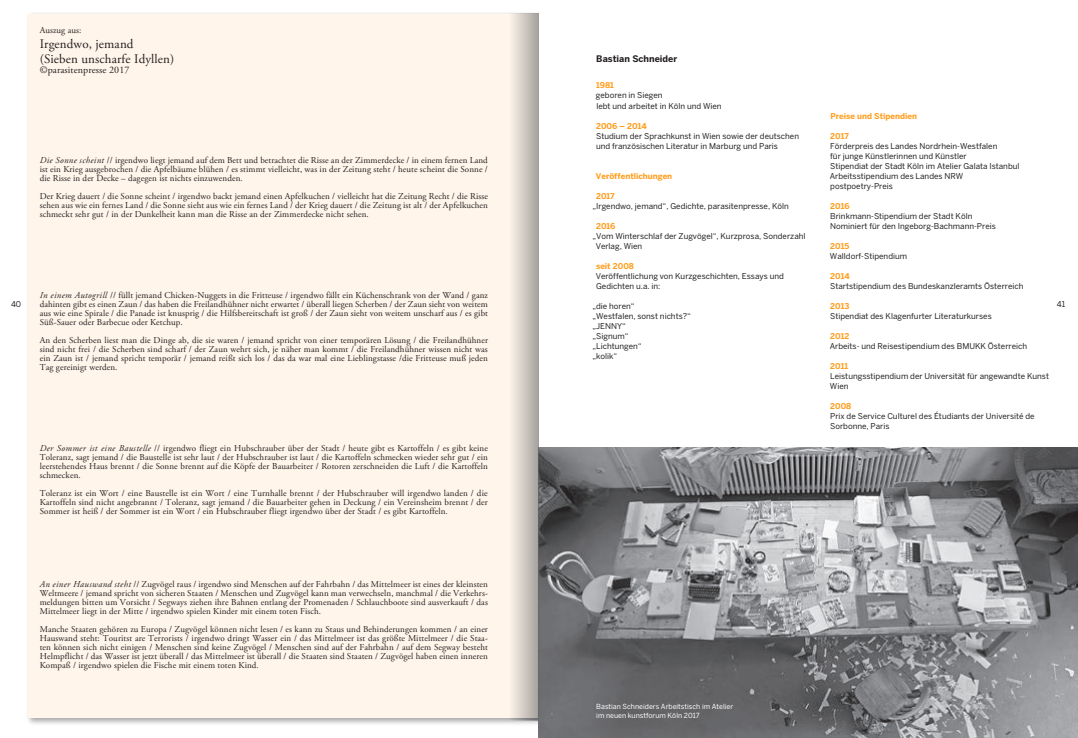
<style>
.page{position:relative;width:1078px;height:738px;background:#fff}
.page>*{position:absolute;margin:0;border:0;box-sizing:border-box;transform-origin:0 0}
.Chronik_Fliesstext{font:13px "Adobe Garamond Pro";letter-spacing:.01em;color:#231f20}
.Chronik_Fliesstext-2{font:10px "Adobe Garamond Pro";letter-spacing:.01em;color:#231f20}
.Chronik_Fliesstext-3{font:9px/9px "Adobe Garamond Pro";letter-spacing:.01em;color:#231f20;text-align:justify}
.Fließtext_Fett{font:700 9px "Benton Sans";color:#231f20}
.Biografie{font:8px/10px "Benton Sans";color:#231f20}
.Biografie_fett{font:700 8px "Benton Sans";color:#ff9d1b}
.Marginalien{font:7px/9px "Benton Sans";color:#fff}
.s1{font-style:italic}
</style>
<div class="page">
<div style="left:25px;top:11px;width:521px;height:714px;background:#231f20;opacity:.4"></div>
<div style="left:28px;top:14px;width:511px;height:703px;background:#fff5ea"></div>
<img style="left:539px;top:447px;width:538px;height:290px">
<svg style="left:508px;top:14px;width:31px;height:705px"></svg>
<div style="left:539px;top:0;width:30px;height:447px;background:#fff"></div>
<p class="Chronik_Fliesstext-3" style="left:40px;top:26px;width:43px">Auszug aus:</p>
<p class="Chronik_Fliesstext" style="left:40px;top:36px;width:95px">Irgendwo, jemand</p>
<p class="Chronik_Fliesstext" style="left:40px;top:51px;width:136px">(Sieben unscharfe Idyllen)</p>
<p class="Chronik_Fliesstext-2" style="left:40px;top:64px;width:91px">©parasitenpresse 2017</p>
<p class="Chronik_Fliesstext-3" style="left:40px;top:156px;width:449px"><span class="s1">Die Sonne scheint</span> // irgendwo liegt jemand auf dem Bett und betrachtet die Risse an der Zimmerdecke / in einem fernen Land ist ein Krieg ausgebrochen / die Apfelbäume blühen / es stimmt vielleicht, was in der Zeitung steht / heute scheint die Sonne / die Risse in der Decke – dagegen ist nichts einzuwenden.</p>
<p class="Chronik_Fliesstext-3" style="left:40px;top:192px;width:449px">Der Krieg dauert / die Sonne scheint / irgendwo backt jemand einen Apfelkuchen / vielleicht hat die Zeitung Recht / die Risse sehen aus wie ein fernes Land / die Sonne sieht aus wie ein fernes Land / der Krieg dauert / die Zeitung ist alt / der Apfelkuchen schmeckt sehr gut / in der Dunkelheit kann man die Risse an der Zimmerdecke nicht sehen.</p>
<p class="Biografie" style="left:11px;top:298px;width:12px">40</p>
<p class="Chronik_Fliesstext-3" style="left:40px;top:291px;width:449px"><span class="s1">In einem Autogrill</span> // füllt jemand Chicken-Nuggets in die Fritteuse / irgendwo fällt ein Küchenschrank von der Wand / ganz dahinten gibt es einen Zaun / das haben die Freilandhühner nicht erwartet / überall liegen Scherben / der Zaun sieht von weitem aus wie eine Spirale / die Panade ist knusprig / die Hilfsbereitschaft ist groß / der Zaun sieht von weitem unscharf aus / es gibt Süß-Sauer oder Barbecue oder Ketchup.</p>
<p class="Chronik_Fliesstext-3" style="left:40px;top:336px;width:449px">An den Scherben liest man die Dinge ab, die sie waren / jemand spricht von einer temporären Lösung / die Freilandhühner sind nicht frei / die Scherben sind scharf / der Zaun wehrt sich, je näher man kommt / die Freilandhühner wissen nicht was ein Zaun ist / jemand spricht temporär / jemand reißt sich los / das da war mal eine Lieblingstasse /die Fritteuse muß jeden Tag gereinigt werden.</p>
<p class="Chronik_Fliesstext-3" style="left:40px;top:444px;width:449px"><span class="s1">Der Sommer ist eine Baustelle</span> // irgendwo fliegt ein Hubschrauber über der Stadt / heute gibt es Kartoffeln / es gibt keine Toleranz, sagt jemand / die Baustelle ist sehr laut / der Hubschrauber ist laut / die Kartoffeln schmecken wieder sehr gut / ein leerstehendes Haus brennt / die Sonne brennt auf die Köpfe der Bauarbeiter / Rotoren zerschneiden die Luft / die Kartoffeln schmecken.</p>
<p class="Chronik_Fliesstext-3" style="left:40px;top:489px;width:449px">Toleranz ist ein Wort / eine Baustelle ist ein Wort / eine Turnhalle brennt / der Hubschrauber will irgendwo landen / die Kartoffeln sind nicht angebrannt / Toleranz, sagt jemand / die Bauarbeiter gehen in Deckung / ein Vereinsheim brennt / der Sommer ist heiß / der Sommer ist ein Wort / ein Hubschrauber fliegt irgendwo über der Stadt / es gibt Kartoffeln.</p>
<p class="Chronik_Fliesstext-3" style="left:40px;top:579px;width:449px"><span class="s1">An einer Hauswand steht</span> // Zugvögel raus / irgendwo sind Menschen auf der Fahrbahn / das Mittelmeer ist eines der kleinsten Weltmeere / jemand spricht von sicheren Staaten / Menschen und Zugvögel kann man verwechseln, manchmal / die Verkehrs&shy;meldungen bitten um Vorsicht / Segways ziehen ihre Bahnen entlang der Promenaden / Schlauchboote sind ausverkauft / das Mittelmeer liegt in der Mitte / irgendwo spielen Kinder mit einem toten Fisch.</p>
<p class="Chronik_Fliesstext-3" style="left:40px;top:624px;width:449px">Manche Staaten gehören zu Europa / Zugvögel können nicht lesen / es kann zu Staus und Behinderungen kommen / an einer Hauswand steht: Touritst are Terrorists / irgendwo dringt Wasser ein / das Mittelmeer ist das größte Mittelmeer / die Staa&shy;ten können sich nicht einigen / Menschen sind keine Zugvögel / Menschen sind auf der Fahrbahn / auf dem Segway besteht Helmpflicht / das Wasser ist jetzt überall / das Mittelmeer ist überall / die Staaten sind Staaten / Zugvögel haben einen inneren Kompaß / irgendwo spielen die Fische mit einem toten Kind.</p>
<p class="Fließtext_Fett" style="left:596px;top:54px;width:82px">Bastian Schneider</p>
<p class="Biografie_fett" style="left:596px;top:81px;width:19px">1981</p>
<p class="Biografie" style="left:596px;top:90px;width:68px">geboren in Siegen</p>
<p class="Biografie" style="left:596px;top:100px;width:127px">lebt und arbeitet in Köln und Wien</p>
<p class="Biografie_fett" style="left:596px;top:121px;width:52px">2006 – 2014</p>
<p class="Biografie" style="left:596px;top:130px;width:204px">Studium der Sprachkunst in Wien sowie der deutschen</p>
<p class="Biografie" style="left:596px;top:140px;width:183px">und französischen Literatur in Marburg und Paris</p>
<p class="Biografie_fett" style="left:595px;top:171px;width:78px">Veröffentlichungen</p>
<p class="Biografie_fett" style="left:596px;top:191px;width:20px">2017</p>
<p class="Biografie" style="left:592px;top:200px;width:198px">„Irgendwo, jemand“, Gedichte, parasitenpresse, Köln</p>
<p class="Biografie_fett" style="left:596px;top:221px;width:21px">2016</p>
<p class="Biografie" style="left:595px;top:230px;width:211px;text-indent:-3px">„Vom Winterschlaf der Zugvögel“, Kurzprosa, Sonderzahl<br>Verlag, Wien</p>
<p class="Biografie_fett" style="left:596px;top:261px;width:39px">seit 2008</p>
<p class="Biografie" style="left:595px;top:270px;width:190px">Veröffentlichung von Kurzgeschichten, Essays und</p>
<p class="Biografie" style="left:596px;top:280px;width:66px">Gedichten u.a. in:</p>
<p class="Biografie" style="left:592px;top:300px;width:44px">„die horen“</p>
<p class="Biografie" style="left:592px;top:310px;width:100px">„Westfalen, sonst nichts?“</p>
<p class="Biografie" style="left:592px;top:320px;width:35px">„JENNY“</p>
<p class="Biografie" style="left:592px;top:330px;width:38px">„Signum“</p>
<p class="Biografie" style="left:592px;top:340px;width:51px">„Lichtungen“</p>
<p class="Biografie" style="left:592px;top:350px;width:26px">„kolik“</p>
<p class="Biografie_fett" style="left:830px;top:111px;width:88px">Preise und Stipendien</p>
<p class="Biografie_fett" style="left:830px;top:131px;width:20px">2017</p>
<p class="Biografie" style="left:830px;top:140px;width:169px">Förderpreis des Landes Nordrhein-Westfalen</p>
<p class="Biografie" style="left:830px;top:150px;width:138px">für junge Künstlerinnen und Künstler</p>
<p class="Biografie" style="left:829px;top:160px;width:191px">Stipendiat der Stadt Köln im Atelier Galata Istanbul</p>
<p class="Biografie" style="left:829px;top:170px;width:135px">Arbeitsstipendium des Landes NRW</p>
<p class="Biografie" style="left:830px;top:180px;width:64px">postpoetry-Preis</p>
<p class="Biografie_fett" style="left:830px;top:201px;width:21px">2016</p>
<p class="Biografie" style="left:830px;top:210px;width:144px">Brinkmann-Stipendium der Stadt Köln</p>
<p class="Biografie" style="left:830px;top:220px;width:167px">Nominiert für den Ingeborg-Bachmann-Preis</p>
<p class="Biografie_fett" style="left:830px;top:241px;width:21px">2015</p>
<p class="Biografie" style="left:829px;top:250px;width:79px">Walldorf-Stipendium</p>
<p class="Biografie_fett" style="left:830px;top:271px;width:21px">2014</p>
<p class="Biografie" style="left:829px;top:280px;width:195px">Startstipendium des Bundeskanzleramts Österreich</p>
<p class="Biografie_fett" style="left:830px;top:301px;width:21px">2013</p>
<p class="Biografie" style="left:829px;top:310px;width:163px">Stipendiat des Klagenfurter Literaturkurses</p>
<p class="Biografie_fett" style="left:830px;top:331px;width:21px">2012</p>
<p class="Biografie" style="left:829px;top:340px;width:199px">Arbeits- und Reisestipendium des BMUKK Österreich</p>
<p class="Biografie_fett" style="left:830px;top:361px;width:19px">2011</p>
<p class="Biografie" style="left:829px;top:370px;width:220px">Leistungsstipendium der Universität für angewandte Kunst<br>Wien</p>
<p class="Biografie_fett" style="left:830px;top:401px;width:23px">2008</p>
<p class="Biografie" style="left:830px;top:410px;width:206px">Prix de Service Culturel des Étudiants der Université de</p>
<p class="Biografie" style="left:829px;top:420px;width:61px">Sorbonne, Paris</p>
<p class="Biografie" style="left:1056px;top:298px;width:10px">41</p>
<p class="Marginalien" style="left:596px;top:701px;width:138px">Bastian Schneiders Arbeitstisch im Atelier im neuen kunstforum Köln 2017</p>
</div>
